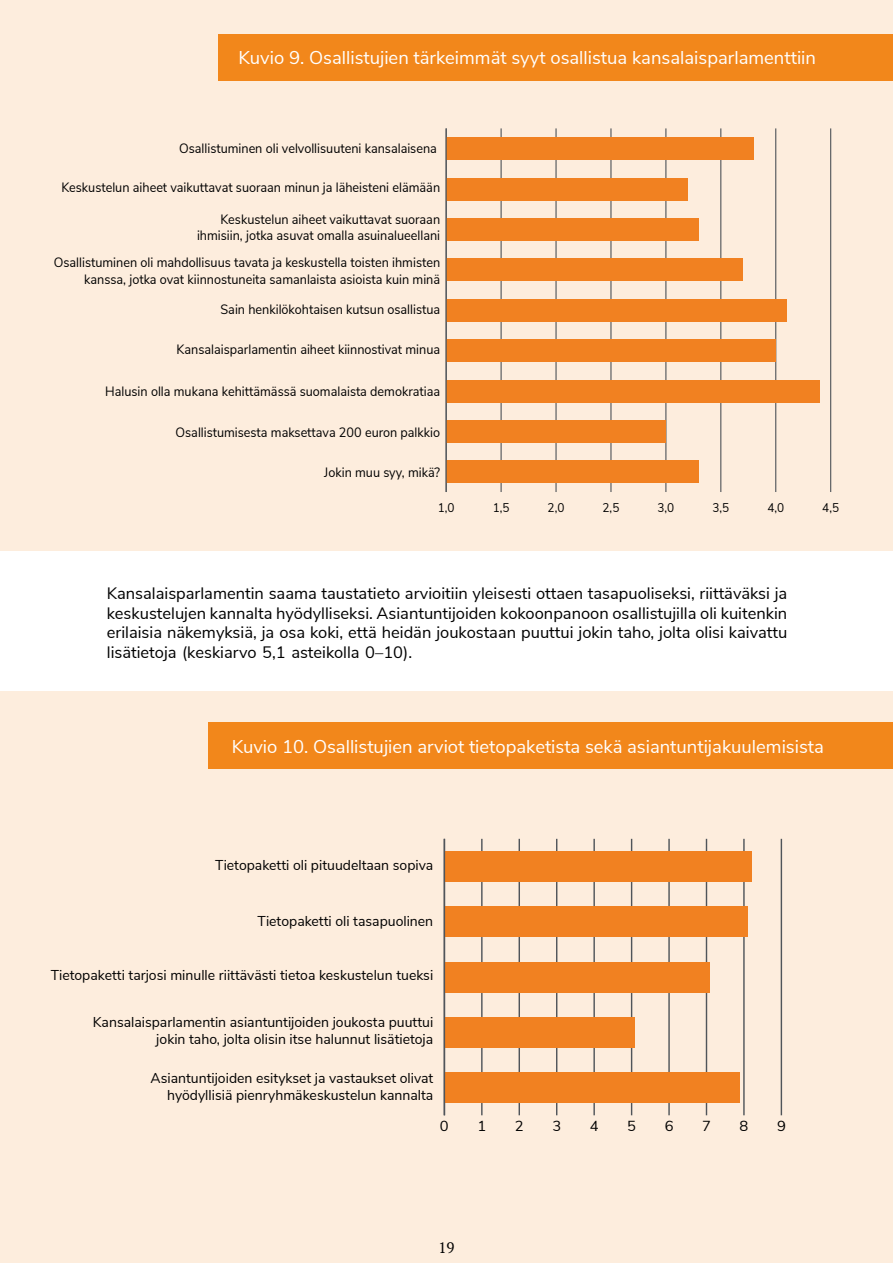
<style>
.page{position:relative;width:893px;height:1263px;background:#fff}
.page>*{position:absolute;margin:0;border:0;box-sizing:border-box;transform-origin:0 0}
.t1{font:18.45px "Nunito Sans";color:#fff}
.t2{font:16.5px/19.8px "Nunito Sans";color:#000;text-align:justify}
.t3{font:15px "PT Serif";color:#000}
.t4{font:14.55px "Nunito Sans";color:#000}
.t5{font:14.25px/17.1px "Nunito Sans";color:#000;text-align:right}
.t6{font:13.5px/16.2px "Nunito Sans";color:#000;text-align:right;scale:.94 1}
.t7{font:12.6px "Nunito Sans";color:#000;scale:.94 1}
</style>
<div class="page">
<div style="left:0;top:0;width:893px;height:551px;background:#fdeddd"></div>
<hr style="left:501px;top:128px;width:1px;height:364px;background:#50555a">
<hr style="left:555px;top:128px;width:2px;height:364px;background:#50555a">
<hr style="left:610px;top:128px;width:1px;height:364px;background:#50555a">
<hr style="left:665px;top:128px;width:1px;height:364px;background:#50555a">
<hr style="left:720px;top:128px;width:1px;height:364px;background:#50555a">
<hr style="left:775px;top:128px;width:1px;height:364px;background:#50555a">
<hr style="left:830px;top:128px;width:1px;height:364px;background:#50555a">
<div style="left:446px;top:137px;width:308px;height:23px;background:#f18121"></div>
<div style="left:446px;top:178px;width:242px;height:22px;background:#f18121"></div>
<div style="left:446px;top:218px;width:253px;height:23px;background:#f18121"></div>
<div style="left:446px;top:258px;width:297px;height:23px;background:#f18121"></div>
<div style="left:446px;top:299px;width:341px;height:22px;background:#f18121"></div>
<div style="left:446px;top:339px;width:330px;height:23px;background:#f18121"></div>
<div style="left:446px;top:380px;width:374px;height:22px;background:#f18121"></div>
<div style="left:446px;top:420px;width:220px;height:23px;background:#f18121"></div>
<div style="left:446px;top:460px;width:253px;height:23px;background:#f18121"></div>
<hr style="left:446px;top:128px;width:1px;height:364px;background:#50555a">
<div style="left:219px;top:34px;width:674px;height:47px;background:#f2871b"></div>
<div style="left:0;top:691px;width:893px;height:572px;background:#fdeddd"></div>
<hr style="left:481px;top:839px;width:2px;height:276px;background:#50555a">
<hr style="left:519px;top:839px;width:1px;height:276px;background:#50555a">
<hr style="left:556px;top:839px;width:1px;height:276px;background:#50555a">
<hr style="left:593px;top:839px;width:2px;height:276px;background:#50555a">
<hr style="left:631px;top:839px;width:1px;height:276px;background:#50555a">
<hr style="left:668px;top:839px;width:2px;height:276px;background:#50555a">
<hr style="left:706px;top:839px;width:1px;height:276px;background:#50555a">
<hr style="left:743px;top:839px;width:2px;height:276px;background:#50555a">
<hr style="left:781px;top:839px;width:1px;height:276px;background:#50555a">
<div style="left:444px;top:851px;width:307px;height:31px;background:#f18121"></div>
<div style="left:444px;top:906px;width:304px;height:31px;background:#f18121"></div>
<div style="left:444px;top:961px;width:266px;height:31px;background:#f18121"></div>
<div style="left:444px;top:1017px;width:191px;height:31px;background:#f18121"></div>
<div style="left:444px;top:1072px;width:296px;height:31px;background:#f18121"></div>
<hr style="left:444px;top:839px;width:1px;height:276px;background:#50555a">
<div style="left:208px;top:722px;width:685px;height:47px;background:#f2871b"></div>
<h1 class="t1" style="left:238px;top:44px;width:579px">Kuvio 9. Osallistujien tärkeimmät syyt osallistua kansalaisparlamenttiin</h1>
<p class="t6" style="left:179px;top:139px;width:276px">Osallistuminen oli velvollisuuteni kansalaisena</p>
<p class="t6" style="left:61px;top:178px;width:404px">Keskustelun aiheet vaikuttavat suoraan minun ja läheisteni elämään</p>
<p class="t6" style="left:197px;top:210px;width:260px">Keskustelun aiheet vaikuttavat suoraan ihmisiin, jotka asuvat omalla asuinalueellani</p>
<p class="t6" style="left:54px;top:254px;width:412px">Osallistuminen oli mahdollisuus tavata ja keskustella toisten ihmisten kanssa, jotka ovat kiinnostuneita samanlaista asioista kuin minä</p>
<p class="t6" style="left:220px;top:301px;width:235px">Sain henkilökohtaisen kutsun osallistua</p>
<p class="t6" style="left:177px;top:341px;width:282px">Kansalaisparlamentin aiheet kiinnostivat minua</p>
<p class="t6" style="left:105px;top:382px;width:358px">Halusin olla mukana kehittämässä suomalaista demokratiaa</p>
<p class="t6" style="left:176px;top:423px;width:283px">Osallistumisesta maksettava 200 euron palkkio</p>
<p class="t6" style="left:324px;top:463px;width:125px">Jokin muu syy, mikä?</p>
<p class="t7" style="left:438px;top:499px;width:19px">1,0</p>
<p class="t7" style="left:493px;top:499px;width:19px">1,5</p>
<p class="t7" style="left:548px;top:499px;width:19px">2,0</p>
<p class="t7" style="left:603px;top:499px;width:19px">2,5</p>
<p class="t7" style="left:657px;top:499px;width:19px">3,0</p>
<p class="t7" style="left:712px;top:499px;width:19px">3,5</p>
<p class="t7" style="left:767px;top:499px;width:19px">4,0</p>
<p class="t7" style="left:822px;top:499px;width:19px">4,5</p>
<p class="t2" style="left:107px;top:582px;width:682px">Kansalaisparlamentin saama taustatieto arvioitiin yleisesti ottaen tasapuoliseksi, riittäväksi ja keskustelujen kannalta hyödylliseksi. Asiantuntijoiden kokoonpanoon osallistujilla oli kuitenkin erilaisia näkemyksiä, ja osa koki, että heidän joukostaan puuttui jokin taho, jolta olisi kaivattu lisätietoja (keskiarvo 5,1 asteikolla 0–10).</p>
<h1 class="t1" style="left:232px;top:733px;width:594px">Kuvio 10. Osallistujien arviot tietopaketista sekä asiantuntijakuulemisista</h1>
<p class="t5" style="left:215px;top:855px;width:219px">Tietopaketti oli pituudeltaan sopiva</p>
<p class="t5" style="left:258px;top:911px;width:177px">Tietopaketti oli tasapuolinen</p>
<p class="t5" style="left:51px;top:966px;width:384px">Tietopaketti tarjosi minulle riittävästi tietoa keskustelun tueksi</p>
<p class="t5" style="left:93px;top:1013px;width:342px">Kansalaisparlamentin asiantuntijoiden joukosta puuttui jokin taho, jolta olisin itse halunnut lisätietoja</p>
<p class="t5" style="left:151px;top:1069px;width:284px">Asiantuntijoiden esitykset ja vastaukset olivat hyödyllisiä pienryhmäkeskustelun kannalta</p>
<p class="t4" style="left:440px;top:1116px;width:10px">0</p>
<p class="t4" style="left:477px;top:1116px;width:10px">1</p>
<p class="t4" style="left:515px;top:1116px;width:10px">2</p>
<p class="t4" style="left:552px;top:1116px;width:10px">3</p>
<p class="t4" style="left:590px;top:1116px;width:10px">4</p>
<p class="t4" style="left:627px;top:1116px;width:10px">5</p>
<p class="t4" style="left:665px;top:1116px;width:10px">6</p>
<p class="t4" style="left:702px;top:1116px;width:10px">7</p>
<p class="t4" style="left:739px;top:1116px;width:10px">8</p>
<p class="t4" style="left:777px;top:1116px;width:10px">9</p>
<p class="t3" style="left:438px;top:1238px;width:17px">19</p>
</div>
